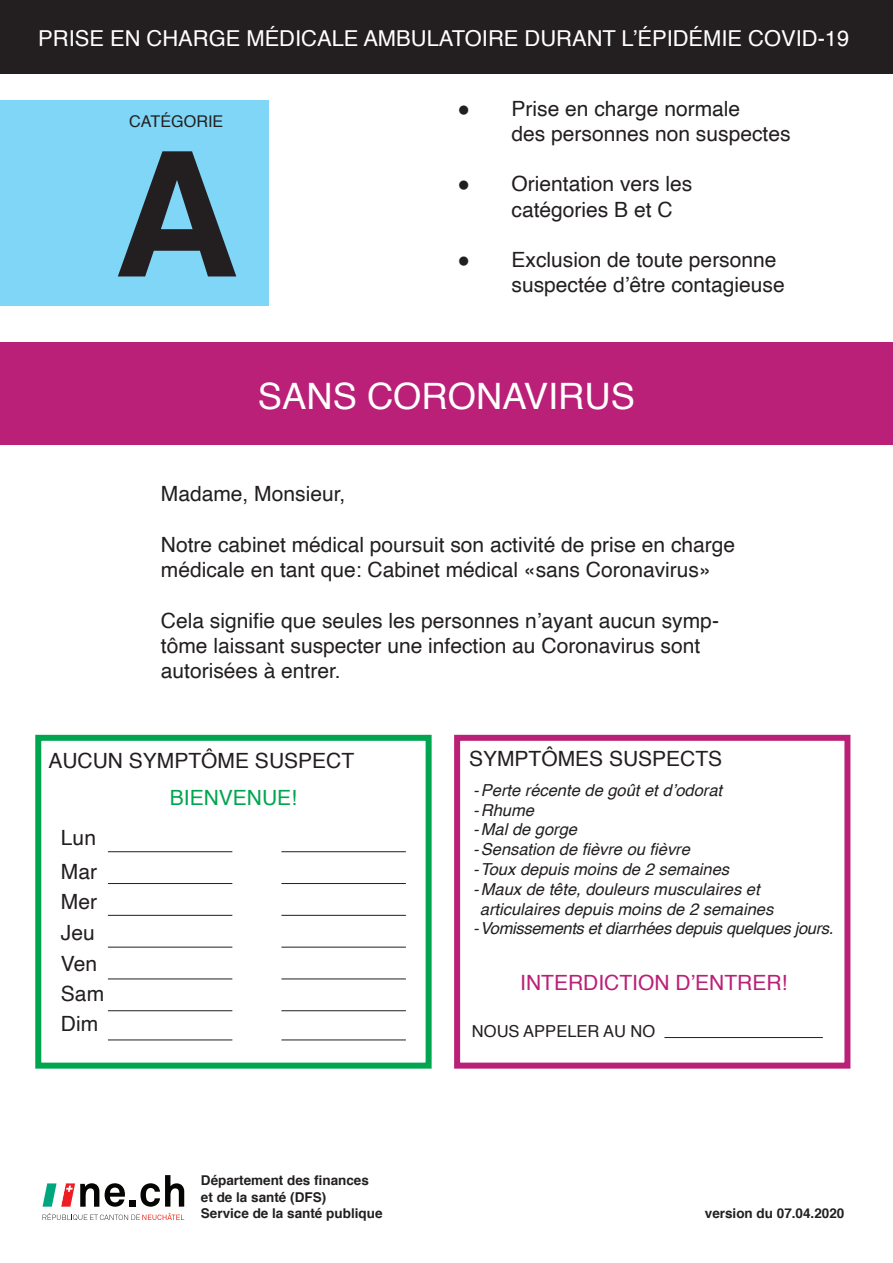
<style>
.page{position:relative;width:893px;height:1263px;background:#fff}
.page>*{position:absolute;margin:0;border:0;box-sizing:border-box;transform-origin:0 0}
.t1{font:700 173.85px "Helvetica";color:#231f20}
.t2{font:36.3px "Helvetica";color:#fff}
.t3{font:21.9px "Helvetica";color:#fff}
.t4{font:21px/25.2px "Helvetica";color:#231f20}
.t5{font:21px "Helvetica";color:#ba2077}
.t6{font:21px "Helvetica";color:#00a54f}
.t7{font:italic 16.5px/19.8px "Helvetica";color:#231f20}
.t8{font:italic 16.5px "Helvetica";letter-spacing:-.02em;color:#231f20}
.t9{font:16.5px "Helvetica";color:#231f20}
.t10{font:16.2px "Helvetica";color:#231f20}
.t11{font:700 13.5px/16.2px "Helvetica";color:#231f20}
</style>
<div class="page">
<div style="left:0;top:0;width:893px;height:73px;background:#231f20"></div>
<div style="left:0;top:100px;width:268px;height:205px;background:#80d6f7"></div>
<div style="left:0;top:342px;width:893px;height:103px;background:#ba2077"></div>
<svg style="left:105px;top:1175px;width:79px;height:32px"></svg>
<svg style="left:43px;top:1213px;width:141px;height:7px"></svg>
<svg style="left:43px;top:1183px;width:56px;height:24px"></svg>
<div style="left:454px;top:735px;width:396px;height:333px;border:6px solid #ba2077"></div>
<hr style="left:664px;top:1037px;width:159px;height:1px;background:#231f20">
<div style="left:35px;top:735px;width:397px;height:333px;border:6px solid #00a54f"></div>
<hr style="left:108px;top:883px;width:124px;height:1px;background:#231f20">
<hr style="left:281px;top:883px;width:125px;height:1px;background:#231f20">
<hr style="left:108px;top:979px;width:124px;height:1px;background:#231f20">
<hr style="left:281px;top:979px;width:125px;height:1px;background:#231f20">
<hr style="left:108px;top:851px;width:124px;height:1px;background:#231f20">
<hr style="left:281px;top:851px;width:125px;height:1px;background:#231f20">
<hr style="left:108px;top:947px;width:124px;height:1px;background:#231f20">
<hr style="left:281px;top:947px;width:125px;height:1px;background:#231f20">
<hr style="left:108px;top:1040px;width:124px;height:1px;background:#231f20">
<hr style="left:281px;top:1040px;width:125px;height:1px;background:#231f20">
<hr style="left:108px;top:915px;width:124px;height:1px;background:#231f20">
<hr style="left:281px;top:915px;width:125px;height:1px;background:#231f20">
<hr style="left:108px;top:1010px;width:124px;height:1px;background:#231f20">
<hr style="left:281px;top:1010px;width:125px;height:1px;background:#231f20">
<p class="t3" style="left:38px;top:21px;width:813px">PRISE EN CHARGE MÉDICALE AMBULATOIRE DURANT L’ÉPIDÉMIE COVID-19</p>
<p class="t10" style="left:129px;top:109px;width:96px">CATÉGORIE</p>
<h1 class="t1" style="left:113px;top:75px;width:127px">A</h1>
<p class="t4" style="left:511px;top:96px;width:280px;text-indent:-54px">● Prise en charge normale<br>des personnes non suspectes</p>
<p class="t4" style="left:511px;top:172px;width:182px;text-indent:-54px">● Orientation vers les catégories B et C</p>
<p class="t4" style="left:511px;top:248px;width:275px;text-indent:-54px">● Exclusion de toute personne suspectée d’être contagieuse</p>
<h2 class="t2" style="left:258px;top:368px;width:379px">SANS CORONAVIRUS</h2>
<p class="t4" style="left:161px;top:482px;width:186px">Madame, Monsieur,</p>
<p class="t4" style="left:161px;top:532px;width:576px">Notre cabinet médical poursuit son activité de prise en charge médicale en tant que: Cabinet médical «sans Coronavirus»</p>
<p class="t4" style="left:161px;top:608px;width:559px">Cela signifie que seules les personnes n’ayant aucun symp&shy;tôme laissant suspecter une infection au Coronavirus sont autorisées à entrer.</p>
<p class="t4" style="left:48px;top:749px;width:307px">AUCUN SYMPTÔME SUSPECT</p>
<p class="t6" style="left:170px;top:782px;width:129px">BIENVENUE!</p>
<p class="t4" style="left:61px;top:821px;width:38px;line-height:33.8px">Lun<br>Mar</p>
<p class="t4" style="left:61px;top:887px;width:45px;line-height:30.5px">Mer<br>Jeu<br>Ven<br>Sam<br>Dim</p>
<p class="t11" style="left:201px;top:1173px;width:183px">Département des finances et de la santé (DFS)<br>Service de la santé publique</p>
<p class="t4" style="left:469px;top:746px;width:255px">SYMPTÔMES SUSPECTS</p>
<p class="t7" style="left:473px;top:780px;width:250px">- Perte récente de goût et d’odorat -Rhume</p>
<p class="t7" style="left:473px;top:820px;width:105px">- Mal de gorge</p>
<p class="t7" style="left:473px;top:840px;width:218px">- Sensation de fièvre ou fièvre</p>
<p class="t7" style="left:473px;top:860px;width:257px">- Toux depuis moins de 2 semaines</p>
<p class="t7" style="left:480px;top:879px;width:295px;text-indent:-7px">- Maux de tête, douleurs musculaires et articulaires depuis moins de 2 semaines</p>
<p class="t8" style="left:473px;top:916px;width:362px">- Vomissements et diarrhées depuis quelques jours.</p>
<p class="t5" style="left:520px;top:966px;width:269px">INTERDICTION D’ENTRER!</p>
<p class="t9" style="left:472px;top:1019px;width:185px">NOUS APPELER AU NO</p>
<p class="t11" style="left:705px;top:1205px;width:141px">version du 07.04.2020</p>
</div>
